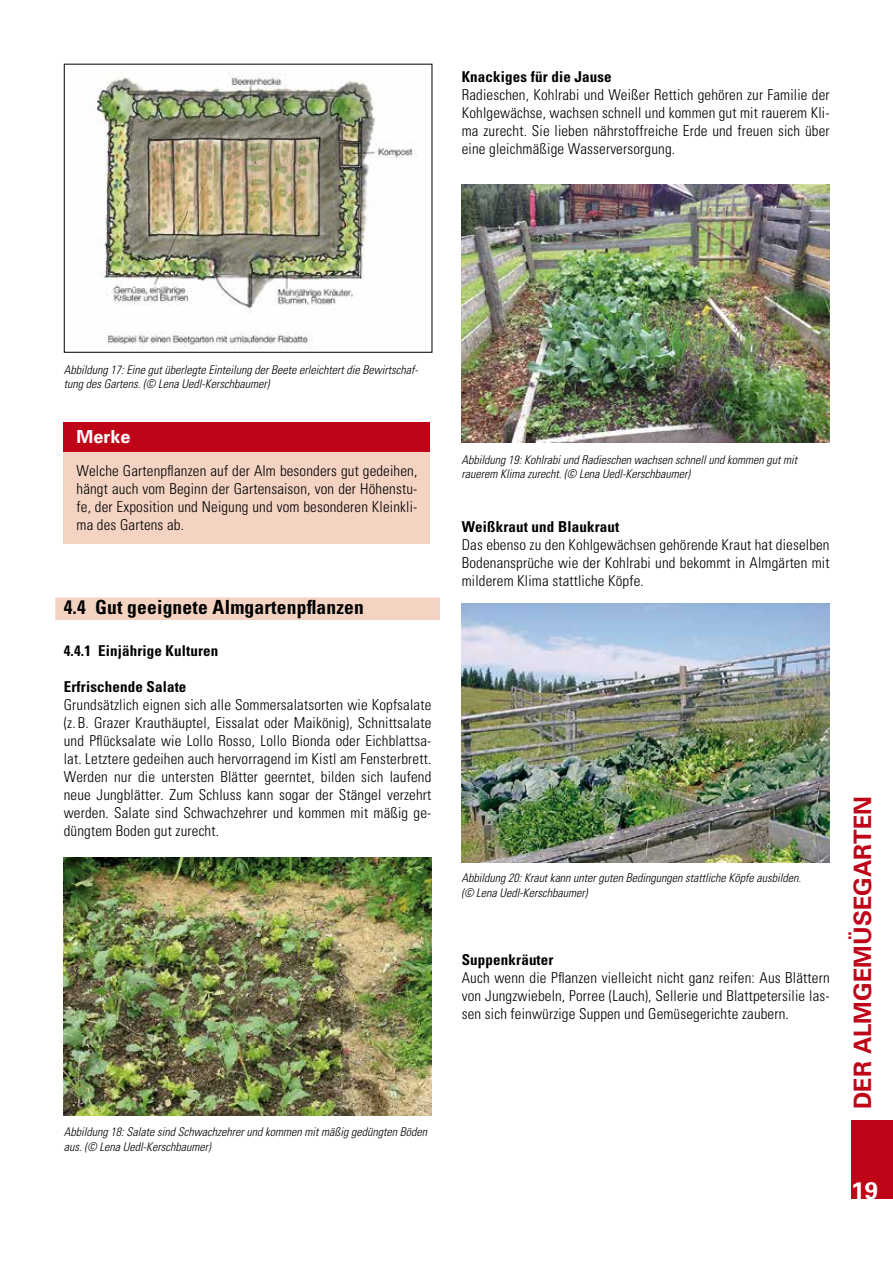
<style>
.page{position:relative;width:893px;height:1263px;background:#fff}
.page>*{position:absolute;margin:0;border:0;box-sizing:border-box;transform-origin:0 0}
.t1{font:700 24px "Univers";color:#c00418}
.t2{font:700 24px "Univers";color:#fff}
.t3{font:700 condensed 19.5px "Univers";letter-spacing:.01em;color:#000}
.t4{font:700 18px "Univers";color:#fff}
.t5{font:300 condensed 15px/18px "Univers";letter-spacing:.01em;color:#000;text-align:justify}
.t6{font:700 condensed 15px "Univers";letter-spacing:.01em;color:#000}
.t7{font:italic 300 condensed 12px/14.4px "Univers";color:#000}
</style>
<div class="page">
<div style="left:851px;top:1120px;width:42px;height:79px;background:#c00418"></div>
<img style="left:97px;top:72px;width:320px;height:277px">
<div style="left:64px;top:64px;width:368px;height:289px;border:1px solid #000"></div>
<div style="left:55px;top:597px;width:385px;height:23px;background:#f4d3c3"></div>
<div style="left:64px;top:422px;width:366px;height:30px;background:#c00418"></div>
<div style="left:64px;top:452px;width:366px;height:92px;background:#f4d3c3"></div>
<img style="left:64px;top:857px;width:368px;height:258px">
<img style="left:461px;top:184px;width:368px;height:259px">
<img style="left:461px;top:604px;width:368px;height:258px">
<p class="t6" style="left:462px;top:71px;width:151px">Knackiges für die Jause</p>
<p class="t5" style="left:462px;top:87px;width:369px">Radieschen, Kohlrabi und Weißer Rettich gehören zur Familie der Kohlgewächse, wachsen schnell und kommen gut mit rauerem Kli&shy;ma zurecht. Sie lieben nährstoffreiche Erde und freuen sich über eine gleichmäßige Wasserversorgung.</p>
<p class="t7" style="left:64px;top:363px;width:355px">Abbildung 17: Eine gut überlegte Einteilung der Beete erleichtert die Bewirtschaf&shy;tung des Gartens. (© Lena Uedl-Kerschbaumer)</p>
<p class="t4" style="left:77px;top:429px;width:56px">Merke</p>
<p class="t5" style="left:77px;top:463px;width:342px">Welche Gartenpflanzen auf der Alm besonders gut gedeihen, hängt auch vom Beginn der Gartensaison, von der Höhenstu&shy;fe, der Exposition und Neigung und vom besonderen Kleinkli&shy;ma des Gartens ab.</p>
<h2 class="t3" style="left:64px;top:595px;width:302px">4.4 Gut geeignete Almgartenpflanzen</h2>
<p class="t6" style="left:64px;top:641px;width:156px">4.4.1 Einjährige Kulturen</p>
<p class="t6" style="left:64px;top:681px;width:124px">Erfrischende Salate</p>
<p class="t5" style="left:64px;top:697px;width:369px">Grundsätzlich eignen sich alle Sommersalatsorten wie Kopfsalate (z. B. Grazer Krauthäuptel, Eissalat oder Maikönig), Schnittsalate und Pflücksalate wie Lollo Rosso, Lollo Bionda oder Eichblattsa&shy;lat. Letztere gedeihen auch hervorragend im Kistl am Fensterbrett.<br>Werden nur die untersten Blätter geerntet, bilden sich laufend neue Jungblätter. Zum Schluss kann sogar der Stängel verzehrt werden. Salate sind Schwachzehrer und kommen mit mäßig ge&shy;düngtem Boden gut zurecht.</p>
<p class="t7" style="left:64px;top:1126px;width:365px">Abbildung 18: Salate sind Schwachzehrer und kommen mit mäßig gedüngten Böden aus. (© Lena Uedl-Kerschbaumer)</p>
<p class="t7" style="left:461px;top:453px;width:337px">Abbildung 19: Kohlrabi und Radieschen wachsen schnell und kommen gut mit rauerem Klima zurecht. (© Lena Uedl-Kerschbaumer)</p>
<p class="t6" style="left:462px;top:518px;width:159px">Weißkraut und Blaukraut</p>
<p class="t5" style="left:462px;top:537px;width:369px">Das ebenso zu den Kohlgewächsen gehörende Kraut hat dieselben Bodenansprüche wie der Kohlrabi und bekommt in Almgärten mit milderem Klima stattliche Köpfe.</p>
<p class="t7" style="left:461px;top:872px;width:341px">Abbildung 20: Kraut kann unter guten Bedingungen stattliche Köpfe ausbilden. (© Lena Uedl-Kerschbaumer)</p>
<p class="t6" style="left:462px;top:953px;width:93px">Suppenkräuter</p>
<p class="t5" style="left:462px;top:969px;width:369px">Auch wenn die Pflanzen vielleicht nicht ganz reifen: Aus Blättern von Jungzwiebeln, Porree (Lauch), Sellerie und Blattpetersilie las&shy;sen sich feinwürzige Suppen und Gemüsegerichte zaubern.</p>
<h1 class="t1" style="left:853px;top:1109px;width:314px;rotate:-90deg">DER ALMGEMÜSEGARTEN</h1>
<h1 class="t2" style="left:851px;top:1181px;width:28px">19</h1>
</div>
